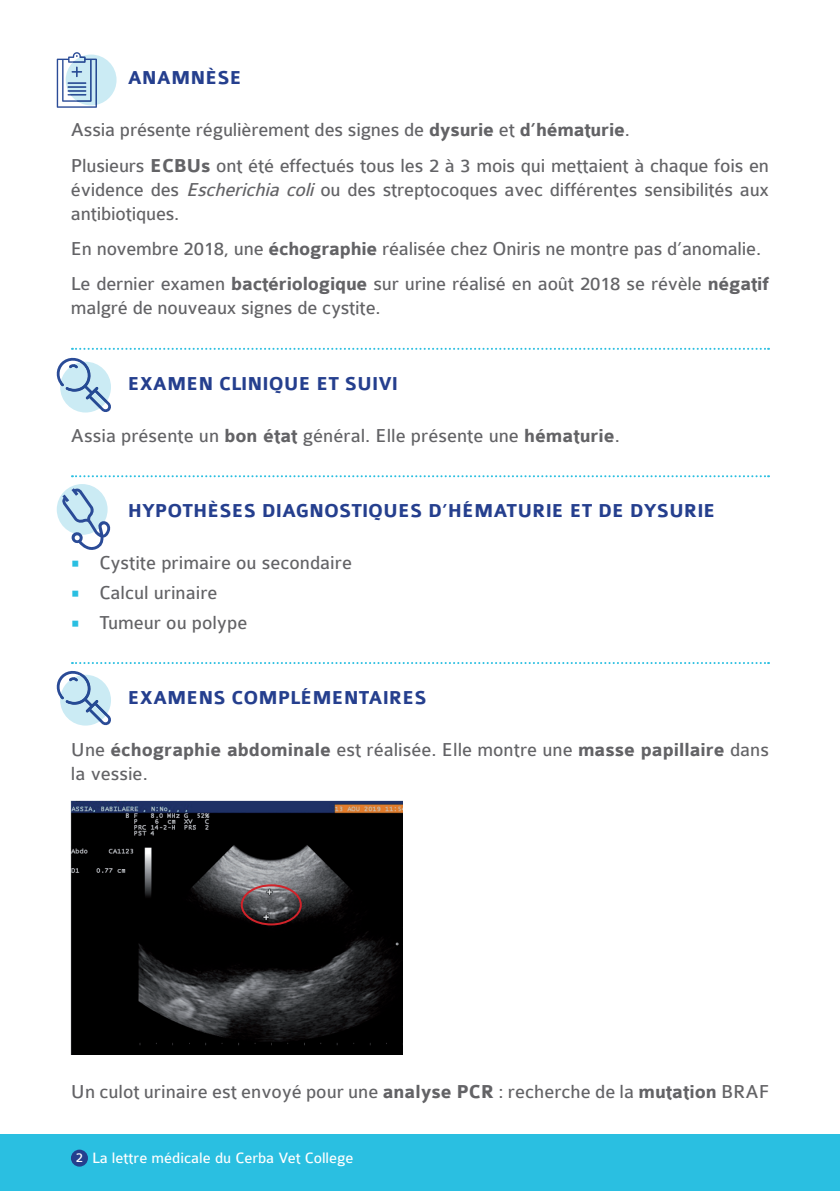
<style>
.page{position:relative;width:840px;height:1191px;background:#fff}
.page>*{position:absolute;margin:0;border:0;box-sizing:border-box;transform-origin:0 0}
.t1{font:20px/35.4px "Colaborate";letter-spacing:-.01em;color:#636366}
.t2{font:700 20px "Colaborate";color:#253f8e}
.t3{font:16px "Colaborate";color:#fff}
.s1{font-weight:700}
.s2{font-style:italic}
.s3{color:#2abfe1}
.s4{font-size:14px}
</style>
<div class="page">
<svg style="left:56px;top:357px;width:55px;height:56px"></svg>
<svg style="left:72px;top:348px;width:696px;height:2px"></svg>
<svg style="left:72px;top:475px;width:696px;height:2px"></svg>
<div style="left:0;top:1134px;width:839px;height:57px;background:#2abfe1"></div>
<div style="left:71px;top:1149px;width:17px;height:17px;background:#253f8e;border-radius:50%"></div>
<svg style="left:57px;top:52px;width:59px;height:56px"></svg>
<div style="left:57px;top:484px;width:50px;height:51px;background:#cbebf4;border-radius:50%"></div>
<svg style="left:62px;top:488px;width:49px;height:62px"></svg>
<svg style="left:56px;top:662px;width:712px;height:63px"></svg>
<img style="left:71px;top:800px;width:332px;height:254px">
<div style="left:241px;top:884px;width:60px;height:41px;border:2px solid #d1232a;border-radius:50%"></div>
<p class="t2" style="left:128px;top:67px;width:116px">Anamnèse</p>
<p class="t1" style="left:71px;top:113px;width:699px">Assia présente régulièrement des signes de <span class="s1">dysurie</span> et <span class="s1">d’hématurie</span>.<br>Plusieurs <span class="s1">ECBUs</span> ont été effectués tous les 2 à 3 mois qui mettaient à chaque fois en</p>
<p class="t1" style="left:71px;top:178px;width:699px;line-height:24px">évidence des <span class="s2">Escherichia coli</span> ou des streptocoques avec différentes sensibilités aux antibiotiques.</p>
<p class="t1" style="left:71px;top:231px;width:699px">En novembre 2018, une <span class="s1">échographie</span> réalisée chez Oniris ne montre pas d’anomalie.<br>Le dernier examen <span class="s1">bactériologique</span> sur urine réalisé en août 2018 se révèle <span class="s1">négatif</span></p>
<p class="t1" style="left:71px;top:291px;width:311px">malgré de nouveaux signes de cystite.</p>
<p class="t2" style="left:128px;top:373px;width:41px">EXAMEN</p>
<p class="t2" style="left:219px;top:373px;width:11px">CLINI</p>
<p class="t2" style="left:268px;top:373px;width:127px">QUE ETSUIVI</p>
<p class="t1" style="left:71px;top:418px;width:550px">Assia présente un <span class="s1">bon état</span> général. Elle présente une <span class="s1">hématurie</span>.</p>
<p class="t2" style="left:128px;top:500px;width:93px">HYPOTHÈSES</p>
<p class="t2" style="left:262px;top:500px;width:60px">DIAGNOSTI</p>
<p class="t2" style="left:368px;top:500px;width:29px">QUES</p>
<p class="t2" style="left:428px;top:500px;width:289px">d’h ématurie et de dysurie</p>
<p class="t1" style="left:71px;top:545px;width:282px"><span class="s3">▪</span> Cystite primaire ou secondaire</p>
<p class="t1" style="left:71px;top:575px;width:148px"><span class="s3">▪</span> Calcul urinaire</p>
<p class="t1" style="left:71px;top:605px;width:178px"><span class="s3">▪</span> Tumeur ou polype</p>
<p class="t2" style="left:128px;top:687px;width:41px">EXAMENS</p>
<p class="t2" style="left:231px;top:687px;width:16px">COM</p>
<p class="t2" style="left:277px;top:687px;width:26px">PLÉMENTAIRES</p>
<p class="t1" style="left:71px;top:738px;width:699px;line-height:24px">Une <span class="s1">échographie abdominale</span> est réalisée. Elle montre une <span class="s1">masse papillaire</span> dans la vessie.</p>
<p class="t1" style="left:71px;top:1074px;width:699px">Un culot urinaire est envoyé pour une <span class="s1">analyse PCR</span> : recherche de la <span class="s1">mutation</span> BRAF</p>
<p class="t3" style="left:76px;top:1149px;width:279px"><span class="s4">2</span> La lettre médicale du Cerba Vet College</p>
</div>
